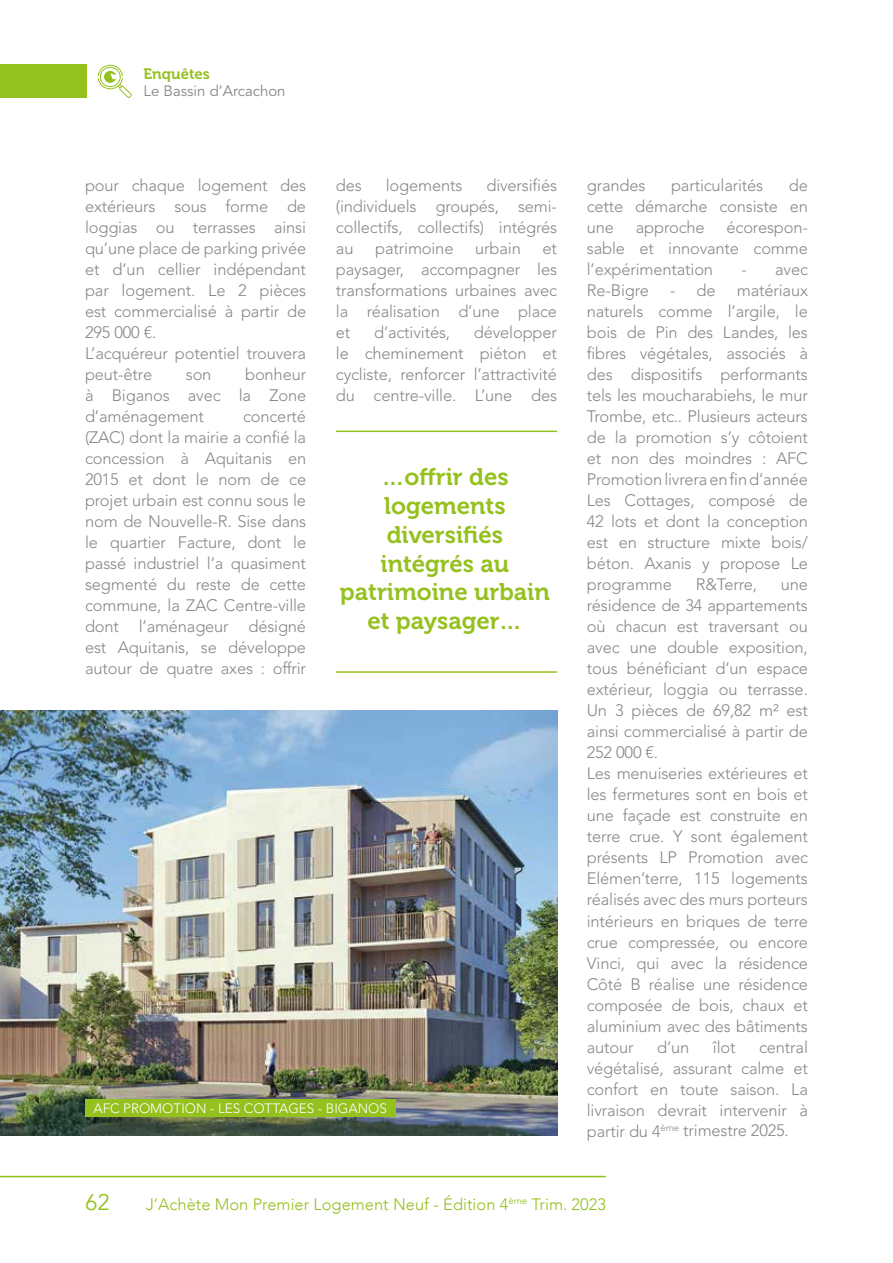
<style>
.page{position:relative;width:893px;height:1263px;background:#fff}
.page>*{position:absolute;margin:0;border:0;box-sizing:border-box;transform-origin:0 0}
.t1{font:24px/28.8px "Museo 700";color:#95c11f;text-align:center}
.t2{font:22.5px "Avenir";color:#95c11f}
.t3{font:300 16.5px/21px "Avenir LT Std";letter-spacing:-.01em;color:#878787;text-align:justify}
.t4{font:300 16.5px "Avenir";color:#95c11f}
.t5{font:15px "Avenir LT Std";color:#878787}
.t6{font:15px "Museo 700";color:#95c11f}
.t7{font:300 13.5px "Avenir LT Std";color:#fff}
</style>
<div class="page">
<img style="left:0;top:710px;width:557px;height:425px">
<div style="left:0;top:65px;width:86px;height:33px;background:#95c11f"></div>
<hr style="left:0;top:1176px;width:606px;height:1px;background:#95c11f">
<svg style="left:98px;top:64px;width:34px;height:34px"></svg>
<div style="left:85px;top:1099px;width:310px;height:17px;background:#95c11f"></div>
<hr style="left:336px;top:431px;width:221px;height:1px;background:#95c11f">
<hr style="left:336px;top:671px;width:221px;height:2px;background:#95c11f">
<p class="t6" style="left:144px;top:66px;width:68px">Enquêtes</p>
<p class="t5" style="left:144px;top:82px;width:144px">Le Bassin d’Arcachon</p>
<p class="t3" style="left:85px;top:175px;width:223px;text-align:left">pour chaque logement des extérieurs sous forme de loggias ou terrasses ainsi qu’une place de parking privée et d’un cellier indépendant par logement. Le 2 pièces est commercialisé à partir de<br>295 000 €.<br>L’acquéreur potentiel trouvera peut-être</p>
<p class="t3" style="left:85px;top:364px;width:223px;text-indent:160px">bonheur à Biganos avec la Zone d’aménagement</p>
<p class="t3" style="left:186px;top:364px;width:27px">son</p>
<p class="t3" style="left:85px;top:406px;width:223px;text-indent:158px">concerté (ZAC) dont la mairie a confié la concession à Aquitanis en 2015 et dont le nom de ce projet urbain est connu sous le nom de Nouvelle-R. Sise dans le quartier Facture, dont le passé industriel l’a quasiment segmenté du reste de cette commune, la ZAC Centre-ville dont l’aménageur désigné est Aquitanis, se développe autour de quatre axes : offrir</p>
<p class="t3" style="left:336px;top:175px;width:223px;text-indent:150px">diversifiés (individuels groupés, semi&shy;collectifs, collectifs) intégrés au</p>
<p class="t3" style="left:336px;top:175px;width:27px">des</p>
<p class="t3" style="left:386px;top:175px;width:78px">logements</p>
<p class="t3" style="left:375px;top:238px;width:80px">patrimoine</p>
<p class="t3" style="left:475px;top:238px;width:47px">urbain</p>
<p class="t3" style="left:336px;top:238px;width:223px;text-indent:207px">et paysager, accompagner les transformations urbaines avec la réalisation d’une place et</p>
<p class="t3" style="left:336px;top:322px;width:223px;text-indent:138px">développer le cheminement piéton et cycliste, renforcer l’attractivité du centre-ville. L’une des</p>
<p class="t3" style="left:374px;top:322px;width:78px">d’activités,</p>
<h1 class="t1" style="left:340px;top:463px;width:211px">…offrir des logements diversifiés intégrés au patrimoine urbain et paysager…</h1>
<p class="t7" style="left:94px;top:1100px;width:295px">AFC PROMOTION - LES COTTAGES - BIGANOS</p>
<p class="t3" style="left:587px;top:175px;width:223px;text-indent:202px">de cette démarche consiste en une</p>
<p class="t3" style="left:587px;top:175px;width:60px">grandes</p>
<p class="t3" style="left:671px;top:175px;width:94px">particularités</p>
<p class="t3" style="left:636px;top:217px;width:70px">approche</p>
<p class="t3" style="left:587px;top:217px;width:223px;text-indent:140px">écorespon&shy;sable et innovante comme l’expérimentation</p>
<p class="t3" style="left:741px;top:259px;width:68px">- avec</p>
<p class="t3" style="left:587px;top:280px;width:64px">Re-Bigre</p>
<p class="t3" style="left:670px;top:280px;width:47px">- de</p>
<p class="t3" style="left:587px;top:280px;width:223px;text-indent:150px">matériaux naturels comme l’argile, le bois de Pin des Landes, les fibres végétales, associés à des dispositifs performants tels les moucharabiehs, le mur Trombe, etc.. Plusieurs acteurs de la promotion s’y côtoient et non des moindres : AFC Promotion livrera en fin d’année Les Cottages, composé de 42 lots et dont la conception est en structure mixte bois/ béton. Axanis y propose Le programme</p>
<p class="t3" style="left:696px;top:574px;width:63px">R&amp;Terre,</p>
<p class="t3" style="left:587px;top:574px;width:223px;text-align:left;text-indent:194px">une résidence de 34 appartements où chacun est traversant ou avec une double exposition, tous bénéficiant d’un espace extérieur, loggia ou terrasse.<br>Un 3 pièces de 69,82 m² est ainsi commercialisé à partir de<br>252 000 €.<br>Les menuiseries extérieures et les fermetures sont en bois et une façade est construite en terre crue. Y sont également présents LP Promotion avec<br>Elémen’terre, 115 logements réalisés avec des murs porteurs intérieurs en briques de terre crue compressée, ou encore<br>Vinci, qui avec la résidence<br>Côté B réalise une résidence composée de bois, chaux et aluminium avec des bâtiments autour</p>
<p class="t3" style="left:587px;top:1036px;width:223px;text-indent:172px">central végétalisé, assurant calme et confort en toute saison. La livraison devrait intervenir à partir du 4<sup>ème</sup> trimestre 2025.</p>
<p class="t3" style="left:657px;top:1036px;width:34px">d’un</p>
<p class="t3" style="left:713px;top:1036px;width:24px">îlot</p>
<h2 class="t2" style="left:85px;top:1189px;width:27px">62</h2>
<p class="t4" style="left:146px;top:1194px;width:461px">J’Achète Mon Premier Logement Neuf - Édition 4<sup>ème</sup> Trim. 2023</p>
</div>
